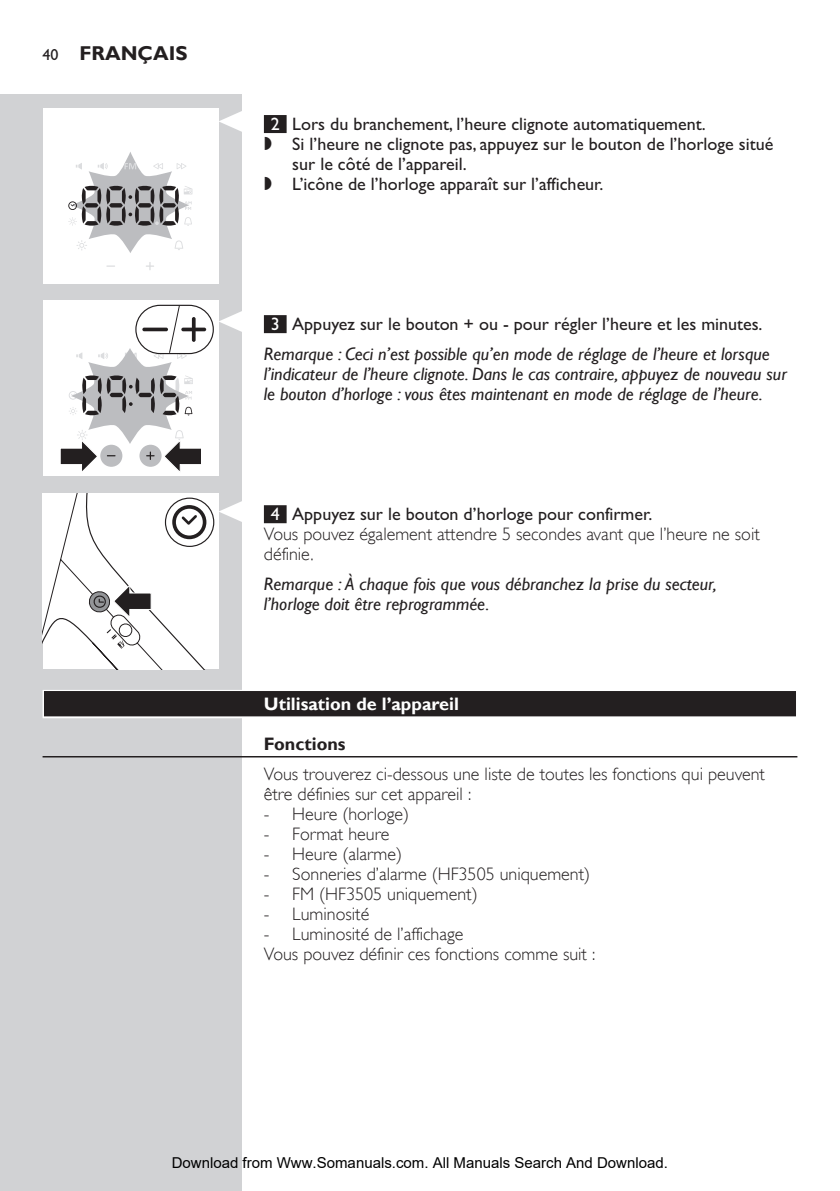
<style>
.page{position:relative;width:840px;height:1191px;background:#fff}
.page>*{position:absolute;margin:0;border:0;box-sizing:border-box;transform-origin:0 0}
.t1{font:700 20px "Gill Sans Alt One WGL";color:#231f20}
.t2{font:italic 18px/20px "Gill Sans Alt One WGL";color:#231f20}
.t3{font:18px/20px "Gill Sans Alt One WGL Light";color:#231f20}
.t4{font:18px "Gill Sans Alt One WGL";color:#231f20}
.t5{font:700 18px "Gill Sans Alt One WGL";color:#fff}
.t6{font:700 18px "Gill Sans Alt One WGL";color:#231f20}
.t7{font:15px "Arial";color:#000}
.s1{font-weight:400;font-size:16px}
.s2{color:#fff}
.s3{font-family:"Philips Ll Font Plain"}
.s4{font-style:normal;color:#fff}
.s5{font-style:normal}
</style>
<div class="page">
<div style="left:0;top:95px;width:241px;height:1096px;background:#d1d2d4"></div>
<div style="left:264px;top:115px;width:22px;height:18px;background:#231f20"></div>
<div style="left:264px;top:315px;width:22px;height:18px;background:#231f20"></div>
<div style="left:264px;top:505px;width:22px;height:18px;background:#231f20"></div>
<div style="left:43px;top:690px;width:754px;height:28px;background:#aaa8a9"></div>
<div style="left:44px;top:691px;width:751px;height:25px;background:#231f20"></div>
<hr style="left:43px;top:756px;width:754px;height:1px;background:#231f20">
<svg style="left:218px;top:110px;width:24px;height:23px"></svg>
<div style="left:43px;top:108px;width:175px;height:175px;background:#fff"></div>
<svg style="left:106px;top:265px;width:9px;height:2px"></svg>
<svg style="left:146px;top:262px;width:8px;height:8px"></svg>
<svg style="left:68px;top:152px;width:124px;height:101px"></svg>
<svg style="left:218px;top:310px;width:24px;height:23px"></svg>
<div style="left:43px;top:300px;width:175px;height:176px;background:#fff"></div>
<svg style="left:60px;top:304px;width:146px;height:167px"></svg>
<svg style="left:43px;top:493px;width:199px;height:176px;background:#ededee"></svg>
<p class="t1" style="left:43px;top:40px;width:146px"><span class="s1">40</span> FRANÇAIS</p>
<p class="t4" style="left:270px;top:112px;width:436px"><span class="s2">2</span> Lors du branchement, l’heure clignote automatiquement.</p>
<p class="t4" style="left:264px;top:132px;width:510px"><span class="s3">,</span> Si l’heure ne clignote pas, appuyez sur le bouton de l’horloge situé</p>
<p class="t4" style="left:292px;top:152px;width:176px">sur le côté de l’appareil.</p>
<p class="t4" style="left:264px;top:172px;width:341px"><span class="s3">,</span> L’icône de l’horloge apparaît sur l’afficheur.</p>
<p class="t2" style="left:264px;top:309px;width:507px;line-height:30px;text-align:center"><span class="s4">3</span> <span class="s5">Appuyez sur le bouton + ou - pour régler l’heure et les minutes.<br></span>Remarque : Ceci n’est possible qu’en mode de réglage de l’heure et lorsque</p>
<p class="t2" style="left:264px;top:364px;width:524px">l’indicateur de l’heure clignote. Dans le cas contraire, appuyez de nouveau sur le bouton d’horloge : vous êtes maintenant en mode de réglage de l’heure.</p>
<p class="t4" style="left:270px;top:502px;width:383px"><span class="s2">4</span> Appuyez sur le bouton d’horloge pour confirmer.</p>
<p class="t3" style="left:264px;top:524px;width:497px">Vous pouvez également attendre 5 secondes avant que l’heure ne soit définie.</p>
<p class="t2" style="left:264px;top:574px;width:454px">Remarque : À chaque fois que vous débranchez la prise du secteur, l’horloge doit être reprogrammée.</p>
<p class="t5" style="left:264px;top:692px;width:196px">Utilisation de l’appareil</p>
<p class="t6" style="left:264px;top:732px;width:83px">Fonctions</p>
<p class="t3" style="left:264px;top:764px;width:502px">Vous trouverez ci-dessous une liste de toutes les fonctions qui peuvent être définies sur cet appareil :</p>
<p class="t3" style="left:264px;top:804px;width:147px">- Heure (horloge)</p>
<p class="t3" style="left:264px;top:824px;width:127px">- Format heure</p>
<p class="t3" style="left:264px;top:844px;width:140px">- Heure (alarme)</p>
<p class="t3" style="left:264px;top:864px;width:327px">- Sonneries d’alarme (HF3505 uniquement)</p>
<p class="t3" style="left:264px;top:884px;width:215px">- FM (HF3505 uniquement)</p>
<p class="t3" style="left:264px;top:904px;width:107px">- Luminosité</p>
<p class="t3" style="left:264px;top:924px;width:333px">- Luminosité de l’affichage<br>Vous pouvez définir ces fonctions comme suit :</p>
<p class="t7" style="left:172px;top:1154px;width:497px">Download from Www.Somanuals.com. All Manuals Search And Download.</p>
</div>
